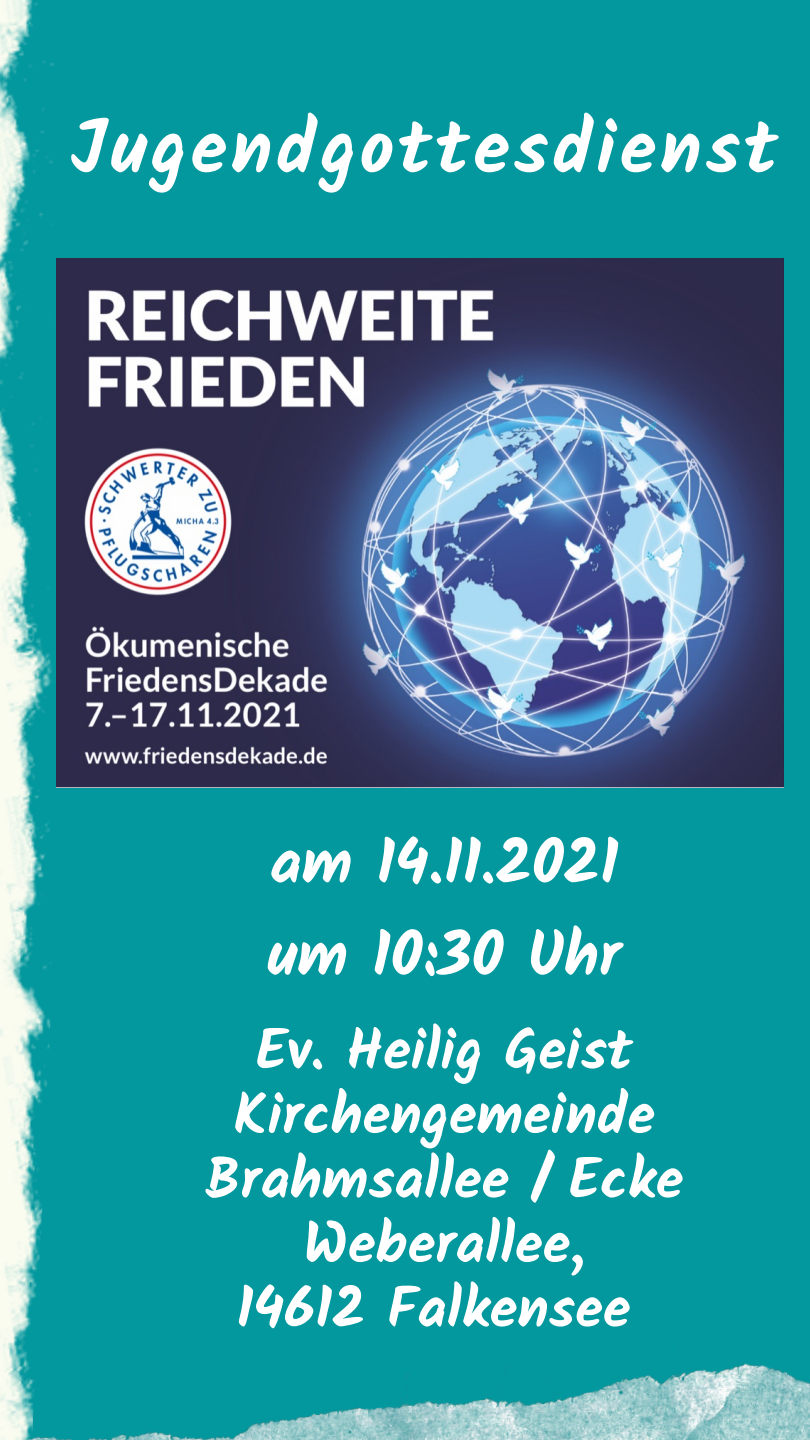
<style>
.page{position:relative;width:810px;height:1440px;background:#03989e}
.page>*{position:absolute;margin:0;border:0;box-sizing:border-box;transform-origin:0 0}
.t1{font:700 75px "Kalam";letter-spacing:.05em;color:#fff}
.t2{font:700 62px "Kalam";color:#fff}
.t3{font:700 56.7px/64.5px "Kalam";color:#fff;text-align:center}
</style>
<div class="page">
<img style="left:0;top:0;width:96px;height:1440px">
<img style="left:24px;top:1331px;width:786px;height:109px">
<img style="left:56px;top:259px;width:728px;height:528px">
<p class="t1" style="left:70px;top:103px;width:709px">Jugendgottesdienst</p>
<p class="t2" style="left:270px;top:826px;width:350px">am 14.11.2021</p>
<p class="t2" style="left:267px;top:918px;width:356px">um 10:30 Uhr</p>
<p class="t3" style="left:234px;top:1017px;width:423px">Ev. Heilig Geist<br>Kirchengemeinde</p>
<p class="t3" style="left:205px;top:1146px;width:480px">Brahmsallee / Ecke<br>Weberallee,</p>
<p class="t3" style="left:236px;top:1275px;width:396px">14612 Falkensee</p>
</div>
